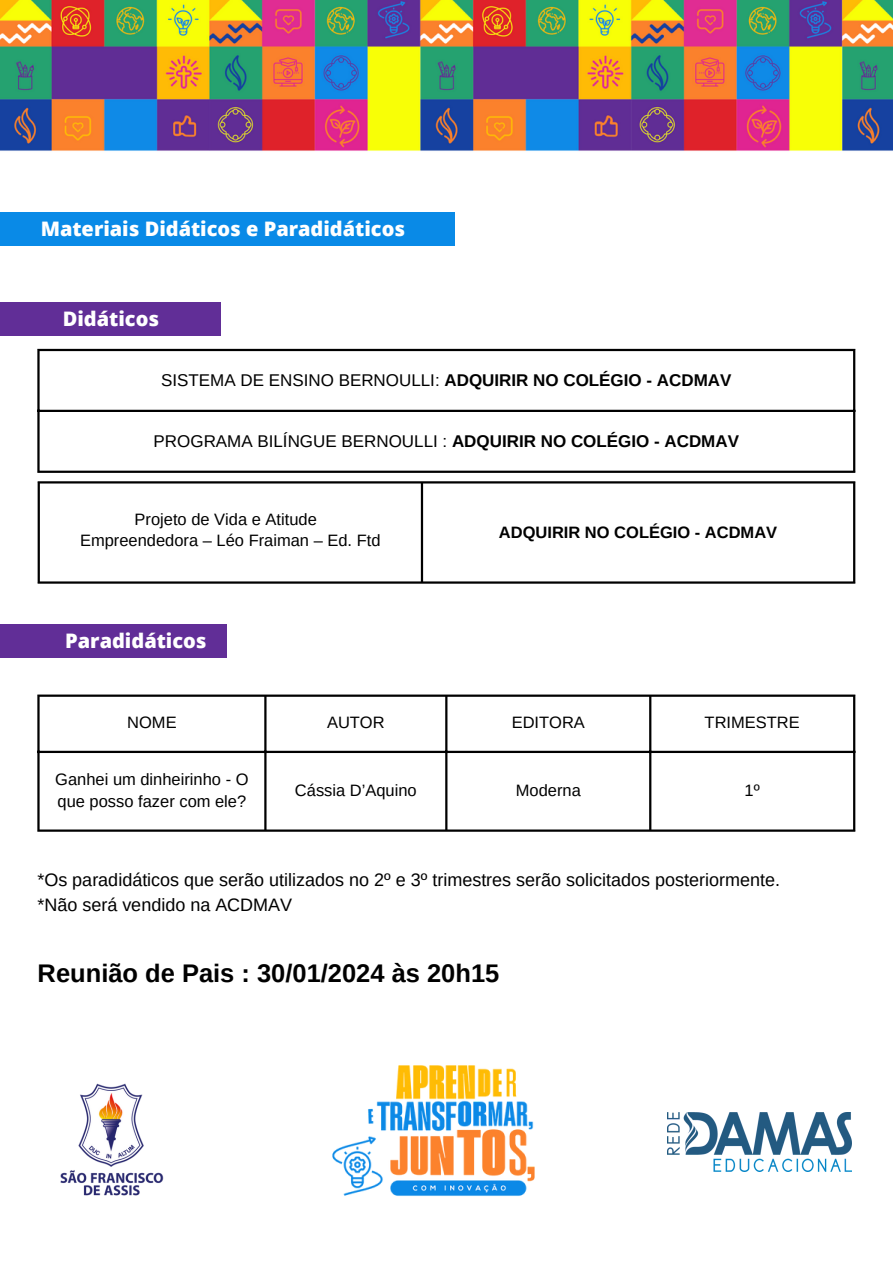
<style>
.page{position:relative;width:893px;height:1264px;background:#fff}
.page>*{position:absolute;margin:0;border:0;box-sizing:border-box;transform-origin:0 0}
.t1{font:700 25.5px "Arimo";color:#000}
.t2{font:800 19.95px "Open Sans";color:#fff}
.t3{font:18px "Arimo";color:#000}
.t4{font:16.95px "Arimo";color:#000}
.t5{font:16.5px/22.5px "Arimo";color:#000}
.t6{font:700 16.5px "Arimo";color:#000}
.s1{font-weight:700}
</style>
<div class="page">
<img style="left:0;top:0;width:892px;height:1172px">
<div style="left:0;top:213px;width:455px;height:33px;background:#098ae7"></div>
<div style="left:0;top:303px;width:221px;height:33px;background:#612e97"></div>
<div style="left:0;top:624px;width:227px;height:33px;background:#612e97"></div>
<img style="left:667px;top:1112px;width:184px;height:59px">
<img style="left:23px;top:1080px;width:177px;height:116px">
<img style="left:312px;top:1006px;width:242px;height:190px">
<hr style="left:37px;top:351px;width:3px;height:119px;background:#000">
<hr style="left:853px;top:351px;width:2px;height:119px;background:#000">
<hr style="left:37px;top:349px;width:818px;height:2px;background:#000">
<hr style="left:37px;top:410px;width:818px;height:2px;background:#000">
<hr style="left:37px;top:470px;width:818px;height:3px;background:#000">
<hr style="left:37px;top:696px;width:3px;height:133px;background:#000">
<hr style="left:264px;top:696px;width:2px;height:133px;background:#000">
<hr style="left:445px;top:696px;width:2px;height:133px;background:#000">
<hr style="left:649px;top:696px;width:2px;height:133px;background:#000">
<hr style="left:853px;top:696px;width:2px;height:133px;background:#000">
<hr style="left:37px;top:694px;width:818px;height:2px;background:#000">
<hr style="left:37px;top:750px;width:818px;height:3px;background:#000">
<hr style="left:37px;top:829px;width:818px;height:2px;background:#000">
<hr style="left:38px;top:483px;width:2px;height:98px;background:#000">
<hr style="left:421px;top:483px;width:2px;height:98px;background:#000">
<hr style="left:853px;top:483px;width:2px;height:98px;background:#000">
<hr style="left:38px;top:481px;width:817px;height:2px;background:#000">
<hr style="left:38px;top:581px;width:817px;height:2px;background:#000">
<p class="t2" style="left:41px;top:215px;width:366px">Materiais Didáticos e Paradidáticos</p>
<p class="t2" style="left:63px;top:305px;width:98px">Didáticos</p>
<p class="t4" style="left:161px;top:370px;width:571px">SISTEMA DE ENSINO BERNOULLI: <span class="s1">ADQUIRIR NO COLÉGIO - ACDMAV</span></p>
<p class="t4" style="left:154px;top:431px;width:587px">PROGRAMA BILÍNGUE BERNOULLI : <span class="s1">ADQUIRIR NO COLÉGIO - ACDMAV</span></p>
<p class="t5" style="left:135px;top:508px;width:184px">Projeto de Vida e Atitude</p>
<p class="t5" style="left:80px;top:528px;width:302px">Empreendedora – Léo Fraiman – Ed. Ftd</p>
<p class="t2" style="left:65px;top:626px;width:143px">Paradidáticos</p>
<p class="t6" style="left:499px;top:522px;width:280px">ADQUIRIR NO COLÉGIO - ACDMAV</p>
<p class="t5" style="left:127px;top:711px;width:51px">NOME</p>
<p class="t5" style="left:327px;top:711px;width:59px">AUTOR</p>
<p class="t5" style="left:511px;top:711px;width:75px">EDITORA</p>
<p class="t5" style="left:704px;top:711px;width:97px">TRIMESTRE</p>
<p class="t5" style="left:55px;top:767px;width:195px">Ganhei um dinheirinho - O que posso fazer com ele?</p>
<p class="t5" style="left:295px;top:778px;width:123px">Cássia D’Aquino</p>
<p class="t5" style="left:515px;top:778px;width:67px">Moderna</p>
<p class="t5" style="left:744px;top:778px;width:17px">1º</p>
<p class="t3" style="left:37px;top:870px;width:744px">*Os paradidáticos que serão utilizados no 2º e 3º trimestres serão solicitados posteriormente.</p>
<p class="t3" style="left:37px;top:894px;width:256px">*Não será vendido na ACDMAV</p>
<p class="t1" style="left:38px;top:959px;width:463px">Reunião de Pais : 30/01/2024 às 20h15</p>
</div>
